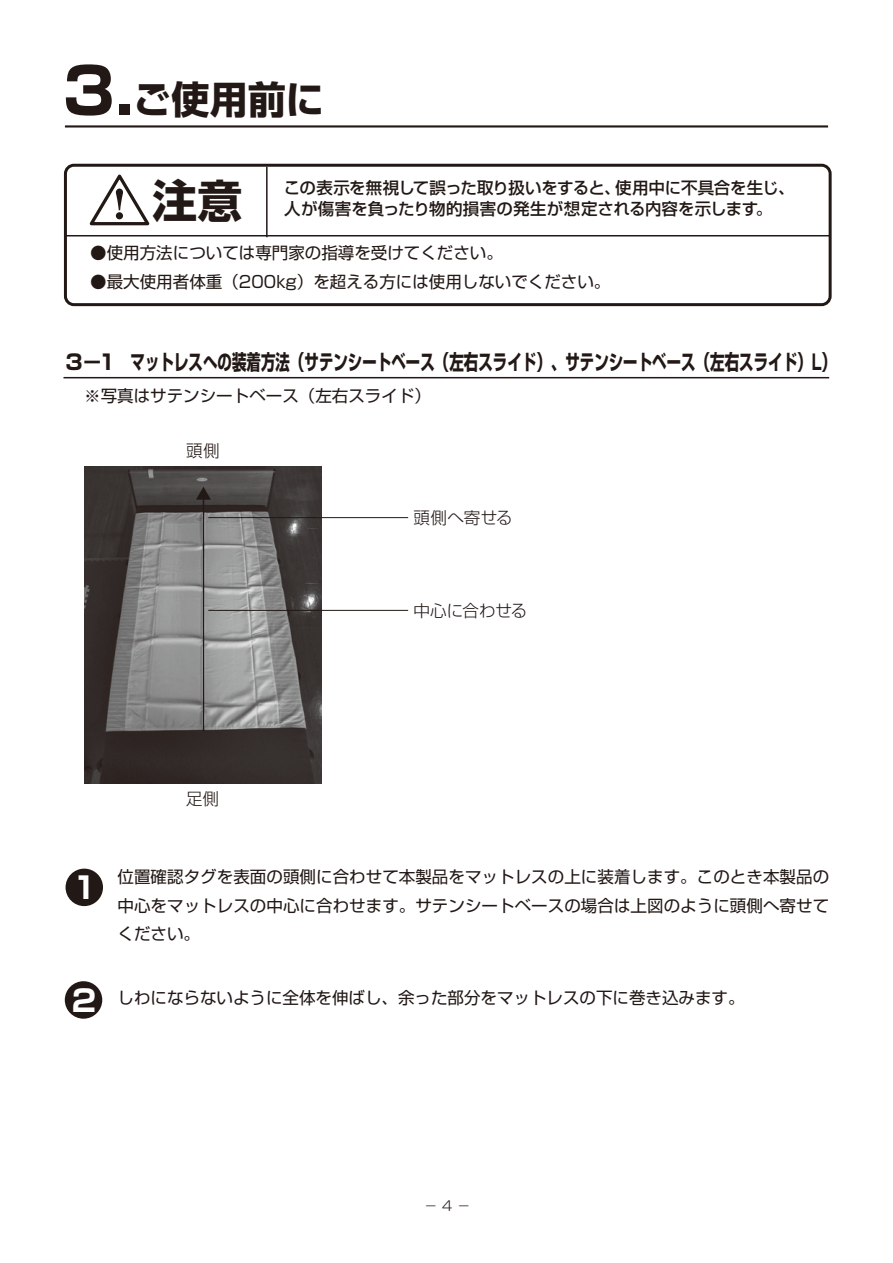
<style>
.page{position:relative;width:893px;height:1263px;background:#fff}
.page>*{position:absolute;margin:0;border:0;box-sizing:border-box;transform-origin:0 0}
.t1{font:700 45px "Shin Go";color:#221815}
.t2{font:700 38.25px "Shin Go";color:#221815}
.t3{font:700 30px "Shin Go";color:#fff}
.t4{font:700 21px "Shin Go";color:#221815}
.t5{font:16.5px/28.5px "Shin Go";color:#221815;text-align:justify}
.t6{font:500 16.5px/21px "Shin Go";letter-spacing:-.01em;color:#221815}
.t7{font:300 16.5px "Shin Go";color:#221815}
.t8{font:300 13.5px "Shin Go";color:#221815}
.s1{font-size:63.6px}
</style>
<div class="page">
<hr style="left:65px;top:125px;width:763px;height:3px;background:#221815">
<svg style="left:89px;top:174px;width:61px;height:52px"></svg>
<div style="left:64px;top:164px;width:768px;height:142px;border:3px solid #221815;border-radius:9px"></div>
<hr style="left:266px;top:167px;width:2px;height:70px;background:#221815">
<hr style="left:65px;top:235px;width:765px;height:1px;background:#221815">
<img style="left:84px;top:467px;width:238px;height:316px">
<hr style="left:208px;top:610px;width:200px;height:1px;background:#221815">
<hr style="left:208px;top:517px;width:200px;height:1px;background:#221815">
<hr style="left:203px;top:497px;width:1px;height:234px;background:#221815">
<svg style="left:196px;top:487px;width:15px;height:13px"></svg>
<div style="left:66px;top:869px;width:37px;height:37px;background:#221815;border-radius:50%"></div>
<div style="left:65px;top:981px;width:37px;height:38px;background:#221815;border-radius:50%"></div>
<hr style="left:64px;top:377px;width:765px;height:1px;background:#221815">
<h2 class="t2" style="left:63px;top:73px;width:263px"><span class="s1">3.</span>ご使用前に</h2>
<h1 class="t1" style="left:152px;top:171px;width:91px">注意</h1>
<p class="t6" style="left:284px;top:176px;width:512px">この表示を無視して誤った取り扱いをすると、使用中に不具合を生じ、人が傷害を負ったり物的損害の発生が想定される内容を示します。</p>
<p class="t5" style="left:90px;top:238px;width:414px">●使用方法については専門家の指導を受けてください。</p>
<p class="t5" style="left:90px;top:266px;width:522px">●最大使用者体重（200kg）を超える方には使用しないでください。</p>
<p class="t4" style="left:66px;top:348px;width:772px">3－1 マットレスへの装着方法（サテンシートベース（左右スライド）、サテンシートベース（左右スライド）L）</p>
<p class="t5" style="left:84px;top:381px;width:348px">※写真はサテンシートベース（左右スライド）</p>
<p class="t7" style="left:186px;top:440px;width:35px">頭側</p>
<p class="t7" style="left:414px;top:507px;width:101px">頭側へ寄せる</p>
<p class="t7" style="left:414px;top:600px;width:115px">中心に合わせる</p>
<p class="t7" style="left:186px;top:788px;width:34px">足側</p>
<h3 class="t3" style="left:73px;top:868px;width:26px">1</h3>
<h3 class="t3" style="left:72px;top:980px;width:26px">2</h3>
<p class="t5" style="left:118px;top:862px;width:713px">位置確認タグを表面の頭側に合わせて本製品をマットレスの上に装着します。このとき本製品の中心をマットレスの中心に合わせます。サテンシートベースの場合は上図のように頭側へ寄せてください。</p>
<p class="t5" style="left:118px;top:982px;width:628px">しわにならないように全体を伸ばし、余った部分をマットレスの下に巻き込みます。</p>
<p class="t8" style="left:424px;top:1197px;width:48px">－ 4 －</p>
</div>
